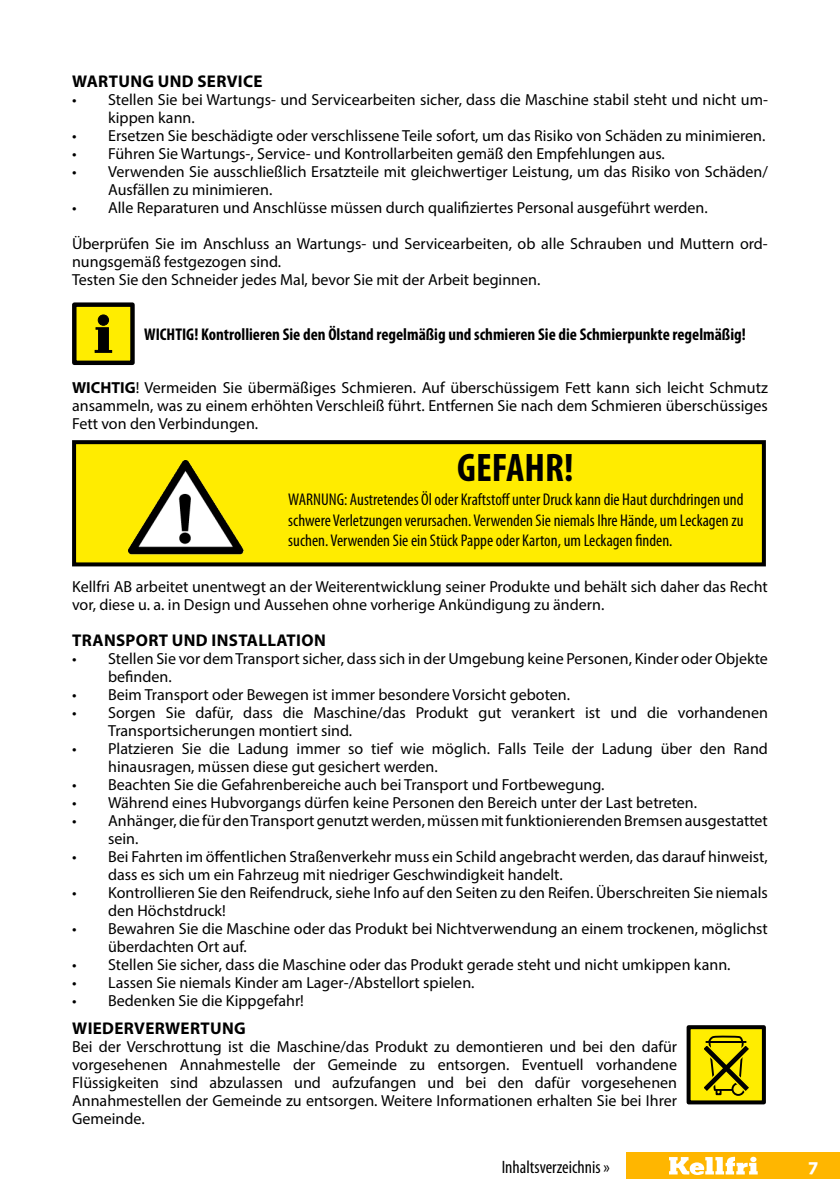
<style>
.page{position:relative;width:840px;height:1191px;background:#fff}
.page>*{position:absolute;margin:0;border:0;box-sizing:border-box;transform-origin:0 0}
.t1{font:700 condensed 40px "Myriad Pro";color:#000}
.t2{font:700 20px "Myriad Pro";color:#fff}
.t3{font:condensed 18px "Myriad Pro";color:#000}
.t4{font:condensed 17px/20.4px "Myriad Pro";color:#000;text-align:justify}
.t5{font:700 condensed 17px "Myriad Pro";color:#000}
.t6{font:700 17px "Myriad Pro";letter-spacing:.02em;color:#000}
.t7{font:16px/18px "Myriad Pro";color:#000}
.s1{font-weight:700}
</style>
<div class="page">
<div style="left:626px;top:1152px;width:213px;height:27px;background:#ffb600"></div>
<svg style="left:669px;top:1156px;width:88px;height:19px"></svg>
<div style="left:74px;top:442px;width:689px;height:122px;background:#ffec00"></div>
<div style="left:72px;top:440px;width:693px;height:126px;border:4px solid #000"></div>
<img style="left:128px;top:460px;width:115px;height:95px">
<div style="left:74px;top:305px;width:58px;height:58px;background:#ffed00"></div>
<div style="left:72px;top:302px;width:63px;height:63px;border:4px solid #000"></div>
<svg style="left:95px;top:327px;width:17px;height:26px"></svg>
<div style="left:98px;top:315px;width:10px;height:10px;background:#000;border-radius:50%"></div>
<div style="left:98px;top:315px;width:11px;height:10px;border:1px solid #000;border-radius:50%"></div>
<div style="left:688px;top:1027px;width:75px;height:75px;background:#ffed00"></div>
<div style="left:686px;top:1025px;width:79px;height:79px;border:4px solid #000"></div>
<svg style="left:704px;top:1035px;width:45px;height:60px"></svg>
<p class="t6" style="left:72px;top:70px;width:192px">WARTUNG UND SERVICE</p>
<p class="t7" style="left:108px;top:90px;width:661px;text-indent:-36px">• Stellen Sie bei Wartungs- und Servicearbeiten sicher, dass die Maschine stabil steht und nicht um&shy;kippen kann.</p>
<p class="t7" style="left:72px;top:126px;width:694px">• Ersetzen Sie beschädigte oder verschlissene Teile sofort, um das Risiko von Schäden zu minimieren.</p>
<p class="t7" style="left:72px;top:144px;width:594px">• Führen Sie Wartungs-, Service- und Kontrollarbeiten gemäß den Empfehlungen aus.</p>
<p class="t7" style="left:108px;top:162px;width:661px;text-indent:-36px">• Verwenden Sie ausschließlich Ersatzteile mit gleichwertiger Leistung, um das Risiko von Schäden/<br>Ausfällen zu minimieren.</p>
<p class="t7" style="left:72px;top:198px;width:636px">• Alle Reparaturen und Anschlüsse müssen durch qualifiziertes Personal ausgeführt werden.</p>
<p class="t7" style="left:72px;top:234px;width:697px">Überprüfen Sie im Anschluss an Wartungs- und Servicearbeiten, ob alle Schrauben und Muttern ord&shy;nungsgemäß festgezogen sind.<br>Testen Sie den Schneider jedes Mal, bevor Sie mit der Arbeit beginnen.</p>
<p class="t5" style="left:144px;top:324px;width:602px">WICHTIG! Kontrollieren Sie den Ölstand regelmäßig und schmieren Sie die Schmierpunkte regelmäßig!</p>
<p class="t7" style="left:72px;top:378px;width:697px;text-align:justify"><span class="s1">WICHTIG</span>! Vermeiden Sie übermäßiges Schmieren. Auf überschüssigem Fett kann sich leicht Schmutz ansammeln, was zu einem erhöhten Verschleiß führt. Entfernen Sie nach dem Schmieren überschüssiges Fett von den Verbindungen.</p>
<h1 class="t1" style="left:457px;top:443px;width:118px">GEFAHR!</h1>
<p class="t4" style="left:288px;top:489px;width:456px">WARNUNG: Austretendes Öl oder Kraftstoff unter Druck kann die Haut durchdringen und schwere Verletzungen verursachen. Verwenden Sie niemals Ihre Hände, um Leckagen zu suchen. Verwenden Sie ein Stück Pappe oder Karton, um Leckagen finden.</p>
<p class="t7" style="left:72px;top:578px;width:697px">Kellfri AB arbeitet unentwegt an der Weiterentwicklung seiner Produkte und behält sich daher das Recht vor, diese u. a. in Design und Aussehen ohne vorherige Ankündigung zu ändern.</p>
<p class="t6" style="left:72px;top:629px;width:255px">TRANSPORT UND INSTALLATION</p>
<p class="t7" style="left:108px;top:649px;width:661px;text-indent:-36px">• Stellen Sie vor dem Transport sicher, dass sich in der Umgebung keine Personen, Kinder oder Objekte befinden.</p>
<p class="t7" style="left:72px;top:685px;width:499px">• Beim Transport oder Bewegen ist immer besondere Vorsicht geboten.</p>
<p class="t7" style="left:108px;top:703px;width:661px;text-indent:-36px">• Sorgen Sie dafür, dass die Maschine/das Produkt gut verankert ist und die vorhandenen<br>Transportsicherungen montiert sind.</p>
<p class="t7" style="left:108px;top:739px;width:661px;text-indent:-36px">• Platzieren Sie die Ladung immer so tief wie möglich. Falls Teile der Ladung über den Rand hinausragen, müssen diese gut gesichert werden.</p>
<p class="t7" style="left:72px;top:775px;width:533px">• Beachten Sie die Gefahrenbereiche auch bei Transport und Fortbewegung.</p>
<p class="t7" style="left:72px;top:793px;width:626px">• Während eines Hubvorgangs dürfen keine Personen den Bereich unter der Last betreten.</p>
<p class="t7" style="left:108px;top:811px;width:661px;text-indent:-36px">• Anhänger, die für den Transport genutzt werden, müssen mit funktionierenden Bremsen ausgestattet sein.</p>
<p class="t7" style="left:108px;top:847px;width:661px;text-indent:-36px">• Bei Fahrten im öffentlichen Straßenverkehr muss ein Schild angebracht werden, das darauf hinweist, dass es sich um ein Fahrzeug mit niedriger Geschwindigkeit handelt.</p>
<p class="t7" style="left:108px;top:883px;width:661px;text-indent:-36px">• Kontrollieren Sie den Reifendruck, siehe Info auf den Seiten zu den Reifen. Überschreiten Sie niemals den Höchstdruck!</p>
<p class="t7" style="left:108px;top:919px;width:661px;text-indent:-36px">• Bewahren Sie die Maschine oder das Produkt bei Nichtverwendung an einem trockenen, möglichst überdachten Ort auf.</p>
<p class="t7" style="left:72px;top:955px;width:659px">• Stellen Sie sicher, dass die Maschine oder das Produkt gerade steht und nicht umkippen kann.</p>
<p class="t7" style="left:72px;top:973px;width:404px">• Lassen Sie niemals Kinder am Lager-/Abstellort spielen.</p>
<p class="t7" style="left:72px;top:991px;width:233px">• Bedenken Sie die Kippgefahr!</p>
<p class="t6" style="left:72px;top:1017px;width:175px">WIEDERVERWERTUNG</p>
<p class="t7" style="left:72px;top:1037px;width:606px;text-align:justify">Bei der Verschrottung ist die Maschine/das Produkt zu demontieren und bei den dafür vorgesehenen Annahmestelle der Gemeinde zu entsorgen. Eventuell vorhandene Flüssigkeiten sind abzulassen und aufzufangen und bei den dafür vorgesehenen Annahmestellen der Gemeinde zu entsorgen. Weitere Informationen erhalten Sie bei Ihrer Gemeinde.</p>
<p class="t3" style="left:501px;top:1156px;width:110px">Inhaltsverzeichnis »</p>
<p class="t2" style="left:807px;top:1152px;width:13px">7</p>
</div>
